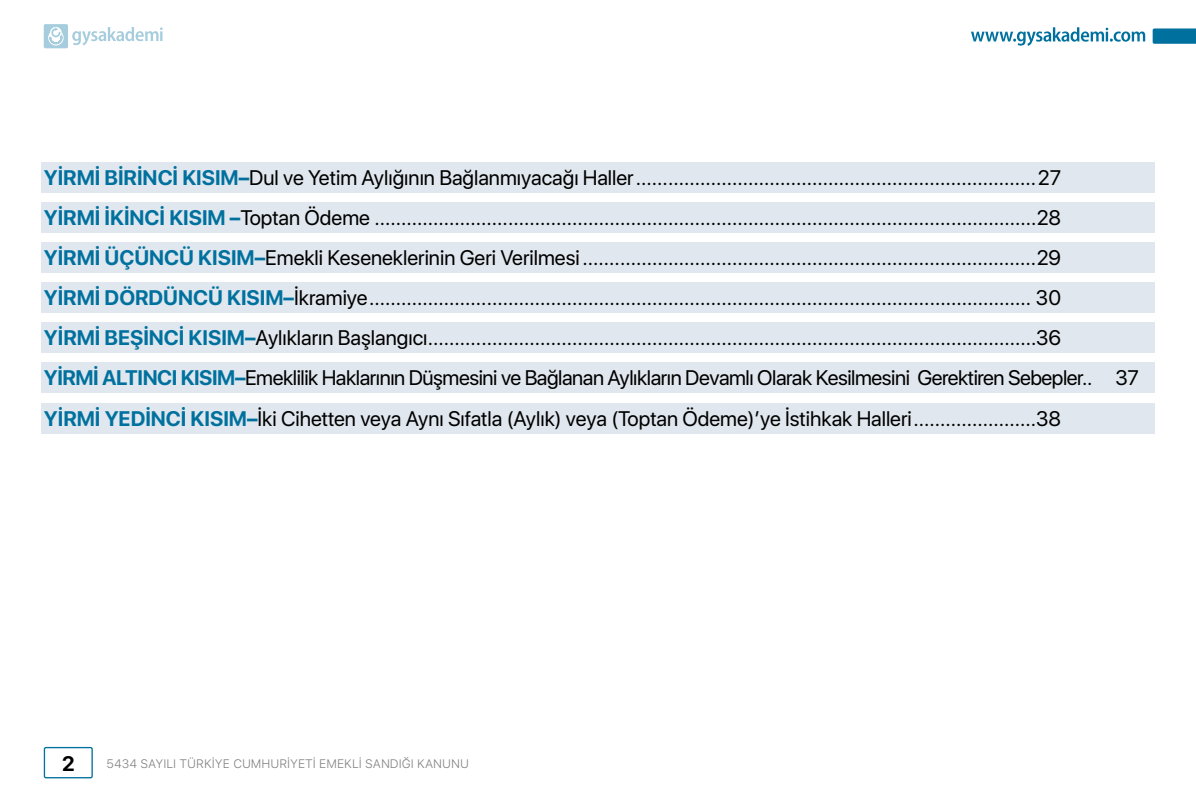
<style>
.page{position:relative;width:1196px;height:794px;background:#fff}
.page>*{position:absolute;margin:0;border:0;box-sizing:border-box;transform-origin:0 0}
.t1{font:21px/40.1px "SF Pro Display";color:#000}
.t2{font:700 20.82px "SF Pro Display";color:#000}
.t3{font:300 12.25px "SF Pro Text";color:#808080}
.s1{font-weight:700;color:#00719e}
</style>
<div class="page">
<svg style="left:971px;top:27px;width:173px;height:19px"></svg>
<div style="left:44px;top:747px;width:49px;height:31px;border:1px solid #00719e;border-radius:2px"></div>
<svg style="left:1152px;top:28px;width:43px;height:16px"></svg>
<div style="left:41px;top:162px;width:1113px;height:30px;background:#e0e7ee"></div>
<div style="left:41px;top:203px;width:1113px;height:30px;background:#e0e7ee"></div>
<div style="left:41px;top:243px;width:1113px;height:30px;background:#e0e7ee"></div>
<div style="left:41px;top:283px;width:1113px;height:30px;background:#e0e7ee"></div>
<div style="left:41px;top:323px;width:1113px;height:30px;background:#e0e7ee"></div>
<div style="left:41px;top:363px;width:1113px;height:30px;background:#e0e7ee"></div>
<div style="left:41px;top:403px;width:1113px;height:30px;background:#e0e7ee"></div>
<svg style="left:44px;top:24px;width:119px;height:24px"></svg>
<p class="t1" style="left:44px;top:157px;width:1096px"><span class="s1">YİRMİ BİRİNCİ KISIM–</span>Dul ve Yetim Aylığının Bağlanmıyacağı Haller...........................................................................27<br><span class="s1">YİRMİ İKİNCİ KISIM –</span>Toptan Ödeme ............................................................................................................................28<br><span class="s1">YİRMİ ÜÇÜNCÜ KISIM–</span>Emekli Keseneklerinin Geri Verilmesi .....................................................................................29<br><span class="s1">YİRMİ DÖRDÜNCÜ KISIM–</span>İkramiye............................................................................................................................ 30<br><span class="s1">YİRMİ BEŞİNCİ KISIM–</span>Aylıkların Başlangıcı..................................................................................................................36<br><span class="s1">YİRMİ ALTINCI KISIM–</span>Emeklilik Haklarının Düşmesini ve Bağlanan Aylıkların Devamlı Olarak Kesilmesini Gerektiren Sebepler.. 37<br><span class="s1">YİRMİ YEDİNCİ KISIM–</span>İki Cihetten veya Aynı Sıfatla (Aylık) veya (Toptan Ödeme)’ye İstihkak Halleri.......................38</p>
<p class="t2" style="left:62px;top:751px;width:14px">2</p>
<p class="t3" style="left:106px;top:755px;width:364px">5434 SAYILI TÜRKİYE CUMHURİYETİ EMEKLİ SANDIĞI KANUNU</p>
</div>
